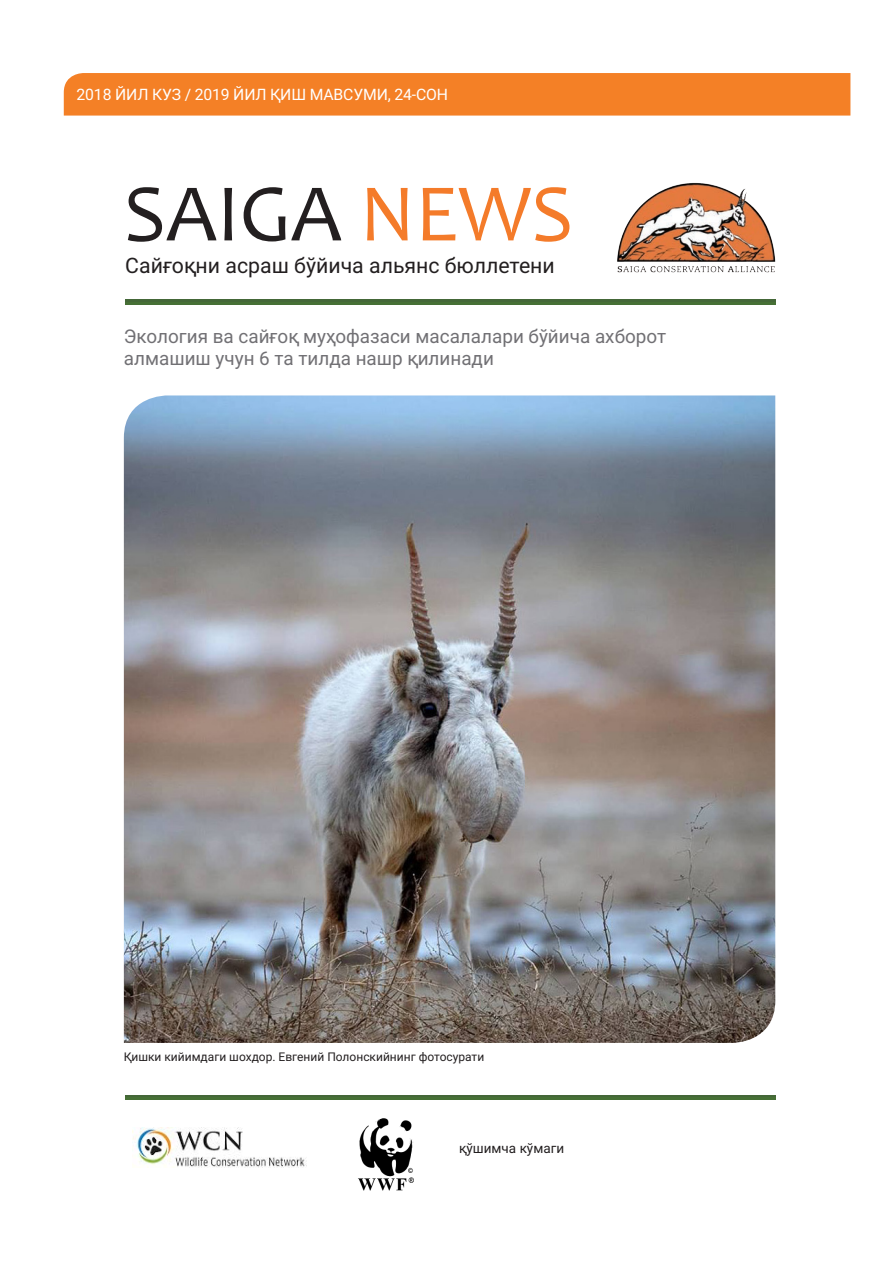
<style>
.page{position:relative;width:893px;height:1263px;background:#fff}
.page>*{position:absolute;margin:0;border:0;box-sizing:border-box;transform-origin:0 0}
.t1{font:82.5px "Candara";color:#231f20}
.t2{font:21.3px "Roboto";color:#231f20}
.t3{font:18.9px "Roboto";color:#717074}
.t4{font:15.75px "Roboto";letter-spacing:-.01em;color:#fff}
.t5{font:13.5px "Roboto";color:#231f20}
.t6{font:12px "Roboto";color:#231f20}
.s1{color:#f47b2a}
</style>
<div class="page">
<img style="left:617px;top:183px;width:159px;height:90px">
<hr style="left:125px;top:300px;width:650px;height:4px;background:#467035">
<hr style="left:125px;top:1095px;width:650px;height:4px;background:#467035">
<img style="left:124px;top:395px;width:651px;height:648px">
<img style="left:358px;top:1171px;width:55px;height:20px">
<svg style="left:125px;top:1099px;width:361px;height:72px"></svg>
<div style="left:64px;top:73px;width:786px;height:43px;background:#f48026"></div>
<p class="t4" style="left:77px;top:84px;width:373px">2018 ЙИЛ КУЗ / 2019 ЙИЛ ҚИШ МАВСУМИ, 24-СОН</p>
<p class="t1" style="left:124px;top:162px;width:451px">SAIGA <span class="s1">NEWS</span></p>
<p class="t2" style="left:125px;top:251px;width:431px">Сайғоқни асраш бўйича альянс бюллетени</p>
<p class="t3" style="left:124px;top:323px;width:544px">Экология ва сайғоқ муҳофазаси масалалари бўйича ахборот</p>
<p class="t3" style="left:124px;top:345px;width:372px">алмашиш учун 6 та тилда нашр қилинади</p>
<p class="t6" style="left:124px;top:1048px;width:362px">Қишки кийимдаги шохдор. Евгений Полонскийнинг фотосурати</p>
<p class="t5" style="left:459px;top:1139px;width:106px">қўшимча кўмаги</p>
</div>
